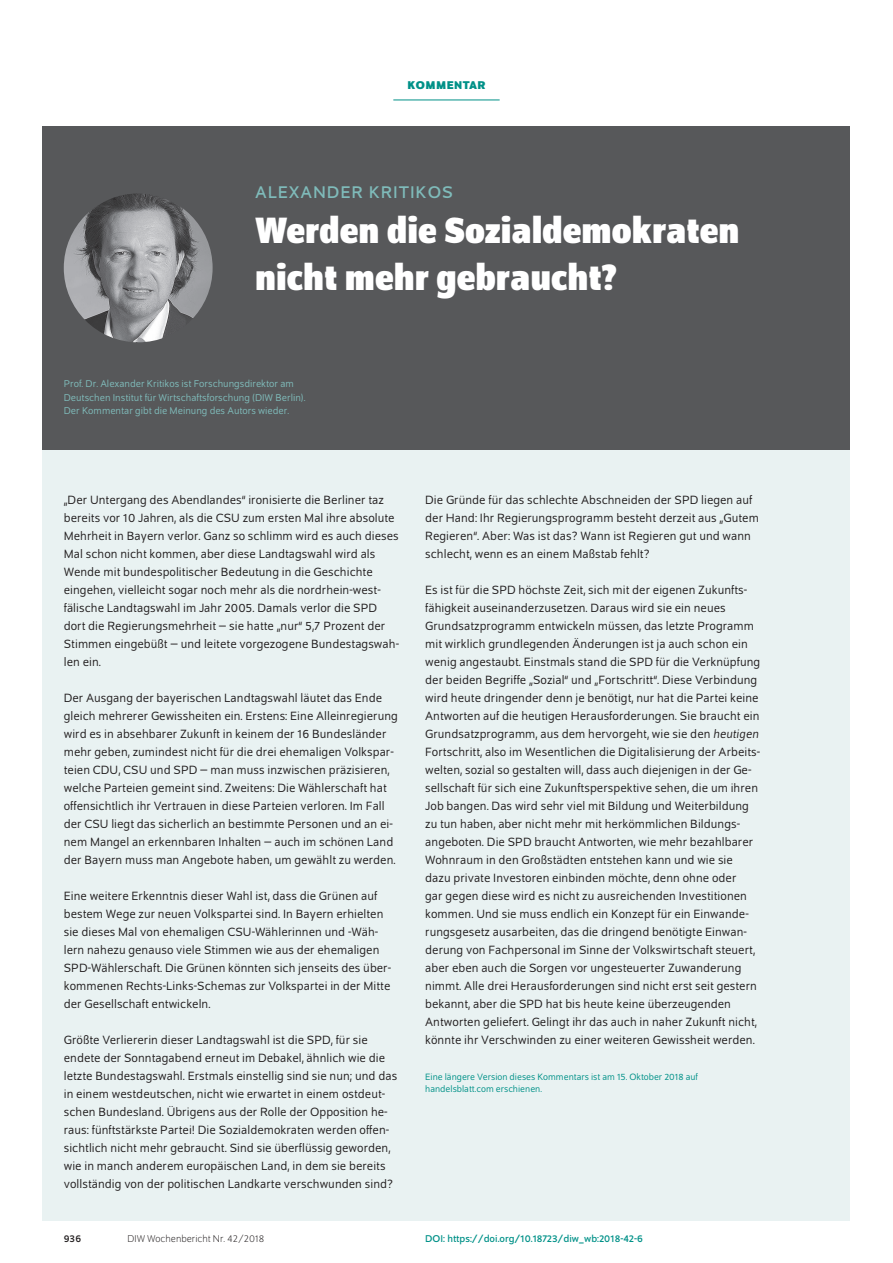
<style>
.page{position:relative;width:893px;height:1263px;background:#fff}
.page>*{position:absolute;margin:0;border:0;box-sizing:border-box;transform-origin:0 0}
.t1{font:700 semi-condensed 39px/46.8px "Schumpeter";color:#fff}
.t2{font:18px "Schumpeter";letter-spacing:.05em;color:#7fbbba}
.t3{font:12.75px/18px "Schumpeter Blond";letter-spacing:.005em;color:#231f20}
.t4{font:700 12px "Schumpeter";letter-spacing:.04em;color:#009188}
.t5{font:10.5px/13.5px "Schumpeter Blond";color:#7fbbba}
.t6{font:10.5px "Schumpeter";color:#009188}
.t7{font:300 10.5px "Schumpeter";color:#231f20}
.t8{font:10.5px "Schumpeter";color:#231f20}
.t9{font:9.75px/11.7px "Schumpeter Blond";color:#009188}
.s1{font-style:italic}
</style>
<div class="page">
<div style="left:43px;top:126px;width:807px;height:324px;background:#57585a"></div>
<hr style="left:393px;top:100px;width:107px;height:1px;background:#009188">
<img style="left:64px;top:193px;width:149px;height:149px;border-radius:74px">
<div style="left:43px;top:450px;width:807px;height:770px;background:#e9f2f2"></div>
<p class="t4" style="left:407px;top:79px;width:80px">KOMMENTAR</p>
<h2 class="t2" style="left:255px;top:183px;width:199px">ALEXANDER KRITIKOS</h2>
<h1 class="t1" style="left:255px;top:207px;width:486px">Werden die Sozialdemokraten nicht mehr gebraucht?</h1>
<p class="t5" style="left:64px;top:377px;width:243px">Prof. Dr. Alexander Kritikos ist Forschungsdirektor am<br>Deutschen Institut für Wirtschaftsforschung (DIW Berlin).<br>Der Kommentar gibt die Meinung des Autors wieder.</p>
<p class="t3" style="left:64px;top:491px;width:337px">„Der Untergang des Abendlandes“ ironisierte die Berliner taz bereits vor 10 Jahren, als die CSU zum ersten Mal ihre absolute Mehrheit in Bayern verlor. Ganz so schlimm wird es auch dieses Mal schon nicht kommen, aber diese Landtagswahl wird als Wende mit bundespolitischer Bedeutung in die Geschichte eingehen, vielleicht sogar noch mehr als die nordrhein-west&shy;fälische Landtagswahl im Jahr 2005. Damals verlor die SPD dort die Regierungsmehrheit – sie hatte „nur“ 5,7 Prozent der Stimmen eingebüßt – und leitete vorgezogene Bundestagswah&shy;len ein.</p>
<p class="t3" style="left:64px;top:689px;width:336px">Der Ausgang der bayerischen Landtagswahl läutet das Ende gleich mehrerer Gewissheiten ein. Erstens: Eine Alleinregierung wird es in absehbarer Zukunft in keinem der 16 Bundesländer mehr geben, zumindest nicht für die drei ehemaligen Volkspar&shy;teien CDU, CSU und SPD – man muss inzwischen präzisieren, welche Parteien gemeint sind. Zweitens: Die Wählerschaft hat offensichtlich ihr Vertrauen in diese Parteien verloren. Im Fall der CSU liegt das sicherlich an bestimmte Personen und an ei&shy;nem Mangel an erkennbaren Inhalten – auch im schönen Land der Bayern muss man Angebote haben, um gewählt zu werden.</p>
<p class="t3" style="left:64px;top:887px;width:329px">Eine weitere Erkenntnis dieser Wahl ist, dass die Grünen auf bestem Wege zur neuen Volkspartei sind. In Bayern erhielten sie dieses Mal von ehemaligen CSU-Wählerinnen und -Wäh&shy;lern nahezu genauso viele Stimmen wie aus der ehemaligen SPD-Wählerschaft. Die Grünen könnten sich jenseits des über&shy;kommenen Rechts-Links-Schemas zur Volkspartei in der Mitte der Gesellschaft entwickeln.</p>
<p class="t3" style="left:64px;top:1031px;width:335px">Größte Verliererin dieser Landtagswahl ist die SPD, für sie endete der Sonntagabend erneut im Debakel, ähnlich wie die letzte Bundestagswahl. Erstmals einstellig sind sie nun; und das in einem westdeutschen, nicht wie erwartet in einem ostdeut&shy;schen Bundesland. Übrigens aus der Rolle der Opposition he&shy;raus: fünftstärkste Partei! Die Sozialdemokraten werden offen&shy;sichtlich nicht mehr gebraucht. Sind sie überflüssig geworden, wie in manch anderem europäischen Land, in dem sie bereits vollständig von der politischen Landkarte verschwunden sind?</p>
<p class="t8" style="left:64px;top:1233px;width:19px">936</p>
<p class="t7" style="left:128px;top:1234px;width:138px">DIW Wochenbericht Nr. 42/2018</p>
<p class="t3" style="left:425px;top:491px;width:335px">Die Gründe für das schlechte Abschneiden der SPD liegen auf der Hand: Ihr Regierungsprogramm besteht derzeit aus „Gutem Regieren“. Aber: Was ist das? Wann ist Regieren gut und wann schlecht, wenn es an einem Maßstab fehlt?</p>
<p class="t3" style="left:425px;top:581px;width:337px">Es ist für die SPD höchste Zeit, sich mit der eigenen Zukunfts&shy;fähigkeit auseinanderzusetzen. Daraus wird sie ein neues Grundsatzprogramm entwickeln müssen, das letzte Programm mit wirklich grundlegenden Änderungen ist ja auch schon ein wenig angestaubt. Einstmals stand die SPD für die Verknüpfung der beiden Begriffe „Sozial“ und „Fortschritt“. Diese Verbindung wird heute dringender denn je benötigt, nur hat die Partei keine Antworten auf die heutigen Herausforderungen. Sie braucht ein Grundsatzprogramm, aus dem hervorgeht, wie sie den <span class="s1">heutigen </span>Fortschritt, also im Wesentlichen die Digitalisierung der Arbeits&shy;welten, sozial so gestalten will, dass auch diejenigen in der Ge&shy;sellschaft für sich eine Zukunftsperspektive sehen, die um ihren Job bangen. Das wird sehr viel mit Bildung und Weiterbildung zu tun haben, aber nicht mehr mit herkömmlichen Bildungs&shy;angeboten. Die SPD braucht Antworten, wie mehr bezahlbarer Wohnraum in den Großstädten entstehen kann und wie sie dazu private Investoren einbinden möchte, denn ohne oder<br>gar gegen diese wird es nicht zu ausreichenden Investitionen kommen. Und sie muss endlich ein Konzept für ein Einwande&shy;rungsgesetz ausarbeiten, das die dringend benötigte Einwan&shy;derung von Fachpersonal im Sinne der Volkswirtschaft steuert, aber eben auch die Sorgen vor ungesteuerter Zuwanderung nimmt. Alle drei Herausforderungen sind nicht erst seit gestern bekannt, aber die SPD hat bis heute keine überzeugenden Antworten geliefert. Gelingt ihr das auch in naher Zukunft nicht, könnte ihr Verschwinden zu einer weiteren Gewissheit werden.</p>
<p class="t9" style="left:425px;top:1071px;width:274px">Eine längere Version dieses Kommentars ist am 15. Oktober 2018 auf handelsblatt.com erschienen.</p>
<p class="t6" style="left:425px;top:1233px;width:219px">DOI: https://doi.org/10.18723/diw_wb:2018-42-6</p>
</div>
